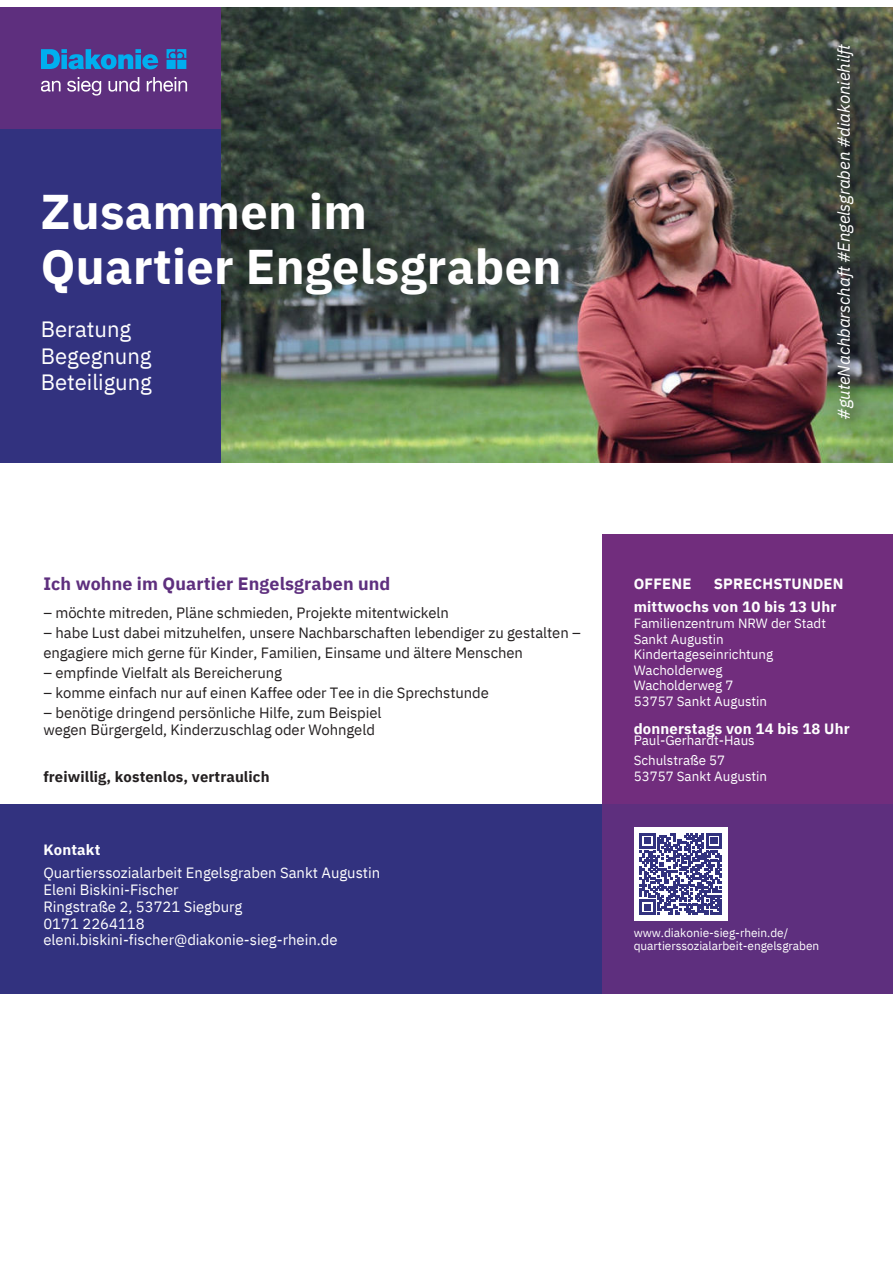
<style>
.page{position:relative;width:893px;height:1264px;background:#fff}
.page>*{position:absolute;margin:0;border:0;box-sizing:border-box;transform-origin:0 0}
.t1{font:700 48.6px/55.2px "IBM Plex Sans";letter-spacing:.005em;color:#fff}
.t2{font:22.05px/26.5px "IBM Plex Sans";letter-spacing:-.005em;color:#fff}
.t3{font:700 17.85px "IBM Plex Sans";letter-spacing:.005em;color:#5e2f7e}
.t4{font:italic 16.95px "IBM Plex Sans";letter-spacing:-.01em;color:#fff}
.t5{font:14.85px/20.1px "IBM Plex Sans";letter-spacing:-.005em;color:#231f20}
.t6{font:14.85px/16.6px "IBM Plex Sans";color:#fff}
.t7{font:700 14.85px/23.4px "IBM Plex Sans";letter-spacing:.01em;color:#fff}
.t8{font:700 14.85px "IBM Plex Sans";letter-spacing:.005em;color:#231f20}
.t9{font:13.35px/15.6px "IBM Plex Sans";color:#fff}
.t10{font:11.85px/13.4px "IBM Plex Sans";letter-spacing:-.005em;color:#fff}
</style>
<div class="page">
<img style="left:207px;top:7px;width:685px;height:456px">
<img style="left:220px;top:209px;width:289px;height:85px">
<div style="left:0;top:121px;width:220px;height:341px;background:#32327f"></div>
<div style="left:0;top:7px;width:220px;height:122px;background:#5e2f7e"></div>
<svg style="left:41px;top:81px;width:20px;height:11px"></svg>
<svg style="left:67px;top:77px;width:34px;height:19px"></svg>
<svg style="left:108px;top:77px;width:31px;height:15px"></svg>
<svg style="left:147px;top:77px;width:40px;height:15px"></svg>
<svg style="left:41px;top:49px;width:145px;height:20px"></svg>
<img style="left:832px;top:47px;width:37px;height:386px">
<div style="left:601px;top:534px;width:291px;height:276px;background:#712d7d"></div>
<div style="left:0;top:804px;width:602px;height:190px;background:#32327f"></div>
<div style="left:601px;top:804px;width:291px;height:190px;background:#5e2f7e"></div>
<div style="left:634px;top:827px;width:93px;height:93px;background:#fff"></div>
<svg style="left:639px;top:833px;width:82px;height:82px"></svg>
<h1 class="t1" style="left:41px;top:180px;width:522px">Zusammen im<br>Quartier Engelsgraben</h1>
<h2 class="t2" style="left:41px;top:314px;width:112px">Beratung<br>Begegnung<br>Beteiligung</h2>
<p class="t4" style="left:830px;top:419px;width:377px;rotate:-90deg">#guteNachbarschaft #Engelsgraben #diakoniehilft</p>
<p class="t3" style="left:43px;top:569px;width:348px">Ich wohne im Quartier Engelsgraben und</p>
<p class="t5" style="left:43px;top:601px;width:407px">– möchte mitreden, Pläne schmieden, Projekte mitentwickeln</p>
<p class="t5" style="left:43px;top:621px;width:539px">– habe Lust dabei mitzuhelfen, unsere Nachbarschaften lebendiger zu gestalten – engagiere mich gerne für Kinder, Familien, Einsame und ältere Menschen</p>
<p class="t5" style="left:43px;top:661px;width:240px">– empfinde Vielfalt als Bereicherung</p>
<p class="t5" style="left:43px;top:681px;width:447px">– komme einfach nur auf einen Kaffee oder Tee in die Sprechstunde</p>
<p class="t5" style="left:43px;top:703px;width:339px;line-height:16.6px">– benötige dringend persönliche Hilfe, zum Beispiel wegen Bürgergeld, Kinderzuschlag oder Wohngeld</p>
<p class="t8" style="left:43px;top:764px;width:228px">freiwillig, kostenlos, vertraulich</p>
<p class="t7" style="left:43px;top:837px;width:58px">Kontakt</p>
<p class="t6" style="left:43px;top:863px;width:338px">Quartierssozialarbeit Engelsgraben Sankt Augustin Eleni Biskini-Fischer<br>Ringstraße 2, 53721 Siegburg<br>0171 2264118 eleni.biskini-fischer@diakonie-sieg-rhein.de</p>
<p class="t7" style="left:633px;top:570px;width:59px">OFFENE</p>
<p class="t7" style="left:633px;top:570px;width:211px;text-indent:80px">SPRECHSTUNDEN mittwochs von 10 bis 13 Uhr</p>
<p class="t9" style="left:633px;top:614px;width:194px">Familienzentrum NRW der Stadt<br>Sankt Augustin<br>Kindertageseinrichtung<br>Wacholderweg<br>Wacholderweg 7<br>53757 Sankt Augustin</p>
<p class="t9" style="left:633px;top:729px;width:123px;line-height:20.1px">Paul-Gerhardt-Haus<br>Schulstraße 57</p>
<p class="t9" style="left:633px;top:767px;width:135px">53757 Sankt Augustin</p>
<p class="t7" style="left:633px;top:715px;width:218px">donnerstags von 14 bis 18 Uhr</p>
<p class="t10" style="left:633px;top:924px;width:187px">www.diakonie-sieg-rhein.de/ quartierssozialarbeit-engelsgraben</p>
</div>
